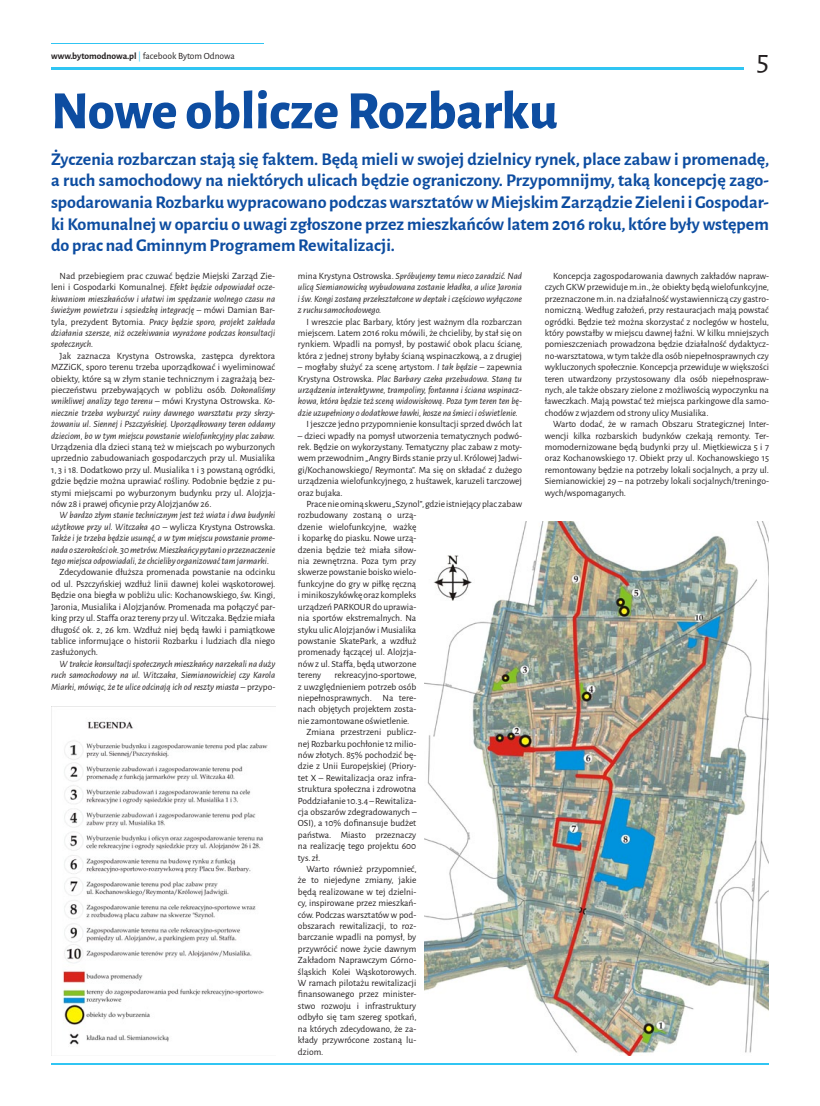
<style>
.page{position:relative;width:820px;height:1106px;background:#fff}
.page>*{position:absolute;margin:0;border:0;box-sizing:border-box;transform-origin:0 0}
.t1{font:800 54px "Alegreya Sans";color:#0d4da1}
.t2{font:30px "Alegreya Sans";color:#231f20}
.t3{font:700 18px/21.6px "Alegreya Sans";color:#0d4da1;text-align:justify}
.t4{font:9.5px/11.4px "Alegreya Sans";color:#231f20;text-align:justify}
.t5{font:italic 9.5px/11.4px "Alegreya Sans";color:#231f20;text-align:justify}
.s1{font-weight:700}
.s2{color:#30c5f3}
.s3{font-style:normal}
.s4{font-style:italic}
</style>
<div class="page">
<hr style="left:51px;top:67px;width:692px;height:3px;background:#30c5f3">
<hr style="left:51px;top:43px;width:213px;height:1px;background:#30c5f3">
<hr style="left:51px;top:1063px;width:717px;height:2px;background:#30c5f3">
<img style="left:424px;top:521px;width:344px;height:534px">
<img style="left:51px;top:706px;width:224px;height:349px">
<p class="t4" style="left:51px;top:50px;width:185px"><span class="s1">www.bytomodnowa.pl</span> <span class="s2">|</span> facebook Bytom Odnowa</p>
<h2 class="t2" style="left:756px;top:40px;width:14px">5</h2>
<h1 class="t1" style="left:51px;top:70px;width:508px">Nowe oblicze Rozbarku</h1>
<p class="t3" style="left:51px;top:147px;width:719px">Życzenia rozbarczan stają się faktem. Będą mieli w swojej dzielnicy rynek, place zabaw i promenadę, a ruch samochodowy na niektórych ulicach będzie ograniczony. Przypomnijmy, taką koncepcję zago&shy;spodarowania Rozbarku wypracowano podczas warsztatów w Miejskim Zarządzie Zieleni i Gospodar&shy;ki Komunalnej w oparciu o uwagi zgłoszone przez mieszkańców latem 2016 roku, które były wstępem do prac nad Gminnym Programem Rewitalizacji.</p>
<p class="t5" style="left:51px;top:270px;width:225px;text-indent:9px"><span class="s3">Nad przebiegiem prac czuwać będzie Miejski Zarząd Zie&shy;leni i Gospodarki Komunalnej.</span> Efekt będzie odpowiadał ocze&shy;kiwaniom mieszkańców i ułatwi im spędzanie wolnego czasu na świeżym powietrzu i sąsiedzką integrację <span class="s3">– mówi Damian Bar&shy;tyla, prezydent Bytomia.</span> Pracy będzie sporo, projekt zakłada działania szersze, niż oczekiwania wyrażone podczas konsultacji społecznych.</p>
<p class="t4" style="left:51px;top:349px;width:225px;text-indent:9px">Jak zaznacza Krystyna Ostrowska, zastępca dyrektora MZZiGK, sporo terenu trzeba uporządkować i wyeliminować obiekty, które są w złym stanie technicznym i zagrażają bez&shy;pieczeństwu przebywających w pobliżu osób. <span class="s4">Dokonaliśmy wnikliwej analizy tego terenu</span> – mówi Krystyna Ostrowska. <span class="s4">Ko&shy;niecznie trzeba wyburzyć ruiny dawnego warsztatu przy skrzy&shy;żowaniu ul. Siennej i Pszczyńskiej. Uporządkowany teren oddamy dzieciom, bo w tym miejscu powstanie wielofunkcyjny plac zabaw.</span></p>
<p class="t4" style="left:51px;top:441px;width:226px">Urządzenia dla dzieci staną też w miejscach po wyburzonych uprzednio zabudowaniach gospodarczych przy ul. Musialika 1, 3 i 18. Dodatkowo przy ul. Musialika 1 i 3 powstaną ogródki, gdzie będzie można uprawiać rośliny. Podobnie będzie z pu&shy;stymi miejscami po wyburzonym budynku przy ul. Alojzja&shy;nów 28 i prawej oficynie przy Alojzjanów 26.</p>
<p class="t5" style="left:51px;top:509px;width:226px;text-indent:9px">W bardzo złym stanie technicznym jest też wiata i dwa budynki użytkowe przy ul. Witczaka 40 <span class="s3">– wylicza Krystyna Ostrowska.<br></span>Także i je trzeba będzie usunąć, a w tym miejscu powstanie prome&shy;nada o szerokości ok. 30 metrów. Mieszkańcy pytani o przeznaczenie tego miejsca odpowiadali, że chcieliby organizować tam jarmarki.</p>
<p class="t4" style="left:51px;top:566px;width:226px;text-indent:9px">Zdecydowanie dłuższa promenada powstanie na odcinku od ul. Pszczyńskiej wzdłuż linii dawnej kolei wąskotorowej.<br>Będzie ona biegła w pobliżu ulic: Kochanowskiego, św. Kingi, Jaronia, Musialika i Alojzjanów. Promenada ma połączyć par&shy;king przy ul. Staffa oraz tereny przy ul. Witczaka. Będzie miała długość ok. 2, 26 km. Wzdłuż niej będą ławki i pamiątkowe tablice informujące o historii Rozbarku i ludziach dla niego zasłużonych.</p>
<p class="t5" style="left:51px;top:657px;width:225px;text-indent:9px">W trakcie konsultacji społecznych mieszkańcy narzekali na duży ruch samochodowy na ul. Witczaka, Siemianowickiej czy Karola Miarki, mówiąc, że te ulice odcinają ich od reszty miasta <span class="s3">– przypo-</span></p>
<p class="t5" style="left:298px;top:270px;width:225px"><span class="s3">mina Krystyna Ostrowska.</span> Spróbujemy temu nieco zaradzić. Nad ulicą Siemianowicką wybudowana zostanie kładka, a ulice Jaronia i św. Kongi zostaną przekształcone w deptak i częściowo wyłączone z ruchu samochodowego.</p>
<p class="t4" style="left:298px;top:315px;width:226px;text-indent:9px">I wreszcie plac Barbary, który jest ważnym dla rozbarczan miejscem. Latem 2016 roku mówili, że chcieliby, by stał się on rynkiem. Wpadli na pomysł, by postawić obok placu ścianę, która z jednej strony byłaby ścianą wspinaczkową, a z drugiej</p>
<p class="t5" style="left:298px;top:361px;width:225px"><span class="s3">– mogłaby służyć za scenę artystom.</span> I tak będzie <span class="s3">– zapewnia Krystyna Ostrowska.</span> Plac Barbary czeka przebudowa. Staną tu urządzenia interaktywne, trampoliny, fontanna i ściana wspinacz&shy;kowa, która będzie też sceną widowiskową. Poza tym teren ten bę&shy;dzie uzupełniony o dodatkowe ławki, kosze na śmieci i oświetlenie.</p>
<p class="t4" style="left:306px;top:418px;width:217px">I jeszcze jedno przypomnienie konsultacji sprzed dwóch lat</p>
<p class="t4" style="left:298px;top:429px;width:225px">– dzieci wpadły na pomysł utworzenia tematycznych podwó&shy;rek. Będzie on wykorzystany. Tematyczny plac zabaw z moty&shy;wem przewodnim „Angry Birds stanie przy ul. Królowej Jadwi&shy;gi/Kochanowskiego/ Reymonta”. Ma się on składać z dużego urządzenia wielofunkcyjnego, 2 huśtawek, karuzeli tarczowej oraz bujaka.</p>
<p class="t4" style="left:298px;top:498px;width:225px;text-align:left;text-indent:9px">Prace nie ominą skweru „Szynol”, gdzie istniejący plac zabaw rozbudowany zostaną o urzą-<br>dzenie wielofunkcyjne, ważkę<br>i koparkę do piasku. Nowe urzą-<br>dzenia będzie też miała siłow-<br>nia zewnętrzna. Poza tym przy<br>skwerze powstanie boisko wielo-<br>funkcyjne do gry w piłkę ręczną<br>i minikoszykówkę oraz kompleks<br>urządzeń PARKOUR do uprawia-<br>nia sportów ekstremalnych. Na<br>styku ulic Alojzjanów i Musialika<br>powstanie SkatePark, a wzdłuż<br>promenady łączącej ul. Alojzja-<br>nów z ul. Staffa, będą utworzone<br>tereny</p>
<p class="t4" style="left:334px;top:669px;width:83px">rekreacyjno-sportowe,</p>
<p class="t4" style="left:298px;top:680px;width:120px">z uwzględnieniem potrzeb osób</p>
<p class="t4" style="left:298px;top:691px;width:120px">niepełnosprawnych. Na tere-</p>
<p class="t4" style="left:298px;top:703px;width:120px">nach objętych projektem zosta-</p>
<p class="t4" style="left:298px;top:714px;width:113px">nie zamontowane oświetlenie.</p>
<p class="t4" style="left:306px;top:726px;width:111px">Zmiana przestrzeni publicz-</p>
<p class="t4" style="left:298px;top:737px;width:120px">nej Rozbarku pochłonie 12 milio-</p>
<p class="t4" style="left:298px;top:748px;width:120px">nów złotych. 85% pochodzić bę-</p>
<p class="t4" style="left:298px;top:760px;width:120px">dzie z Unii Europejskiej (Priory-</p>
<p class="t4" style="left:298px;top:771px;width:120px">tet X – Rewitalizacja oraz infra-</p>
<p class="t4" style="left:298px;top:783px;width:120px">struktura społeczna i zdrowotna</p>
<p class="t4" style="left:298px;top:794px;width:120px">Poddziałanie 10.3.4 – Rewitaliza-</p>
<p class="t4" style="left:298px;top:805px;width:120px">cja obszarów zdegradowanych –</p>
<p class="t4" style="left:298px;top:817px;width:120px">OSI), a 10% dofinansuje budżet</p>
<p class="t4" style="left:298px;top:828px;width:120px">państwa. Miasto przeznaczy</p>
<p class="t4" style="left:298px;top:840px;width:120px">na realizację tego projektu 600</p>
<p class="t4" style="left:298px;top:851px;width:24px">tys. zł.</p>
<p class="t4" style="left:306px;top:862px;width:111px">Warto również przypomnieć,</p>
<p class="t4" style="left:298px;top:874px;width:120px">że to niejedyne zmiany, jakie</p>
<p class="t4" style="left:298px;top:885px;width:120px">będą realizowane w tej dzielni-</p>
<p class="t4" style="left:298px;top:897px;width:120px">cy, inspirowane przez mieszkań-</p>
<p class="t4" style="left:298px;top:908px;width:120px">ców. Podczas warsztatów w pod-</p>
<p class="t4" style="left:298px;top:919px;width:120px">obszarach rewitalizacji, to roz-</p>
<p class="t4" style="left:298px;top:931px;width:120px">barczanie wpadli na pomysł, by</p>
<p class="t4" style="left:298px;top:942px;width:120px">przywrócić nowe życie dawnym</p>
<p class="t4" style="left:298px;top:954px;width:120px">Zakładom Naprawczym Górno-</p>
<p class="t4" style="left:298px;top:965px;width:120px">śląskich Kolei Wąskotorowych.</p>
<p class="t4" style="left:298px;top:976px;width:120px">W ramach pilotażu rewitalizacji</p>
<p class="t4" style="left:298px;top:988px;width:120px">finansowanego przez minister-</p>
<p class="t4" style="left:298px;top:999px;width:120px">stwo rozwoju i infrastruktury</p>
<p class="t4" style="left:298px;top:1011px;width:120px">odbyło się tam szereg spotkań,</p>
<p class="t4" style="left:298px;top:1022px;width:120px">na których zdecydowano, że za-</p>
<p class="t4" style="left:298px;top:1033px;width:120px">kłady przywrócone zostaną lu-</p>
<p class="t4" style="left:298px;top:1045px;width:27px">dziom.</p>
<p class="t4" style="left:544px;top:270px;width:226px;text-indent:9px">Koncepcja zagospodarowania dawnych zakładów napraw&shy;czych GKW przewiduje m.in., że obiekty będą wielofunkcyjne, przeznaczone m.in. na działalność wystawienniczą czy gastro&shy;nomiczną. Według założeń, przy restauracjach mają powstać ogródki. Będzie też można skorzystać z noclegów w hostelu, który powstałby w miejscu dawnej łaźni. W kilku mniejszych pomieszczeniach prowadzona będzie działalność dydaktycz&shy;no-warsztatowa, w tym także dla osób niepełnosprawnych czy wykluczonych społecznie. Koncepcja przewiduje w większości teren utwardzony przystosowany dla osób niepełnospraw&shy;nych, ale także obszary zielone z możliwością wypoczynku na ławeczkach. Mają powstać też miejsca parkingowe dla samo&shy;chodów z wjazdem od strony ulicy Musialika.</p>
<p class="t4" style="left:544px;top:418px;width:226px;text-indent:8px">Warto dodać, że w ramach Obszaru Strategicznej Inter&shy;wencji kilka rozbarskich budynków czekają remonty. Ter&shy;momodernizowane będą budynki przy ul. Miętkiewicza 5 i 7 oraz Kochanowskiego 17. Obiekt przy ul. Kochanowskiego 15 remontowany będzie na potrzeby lokali socjalnych, a przy ul.<br>Siemianowickiej 29 – na potrzeby lokali socjalnych/treningo&shy;wych/wspomaganych.</p>
</div>
